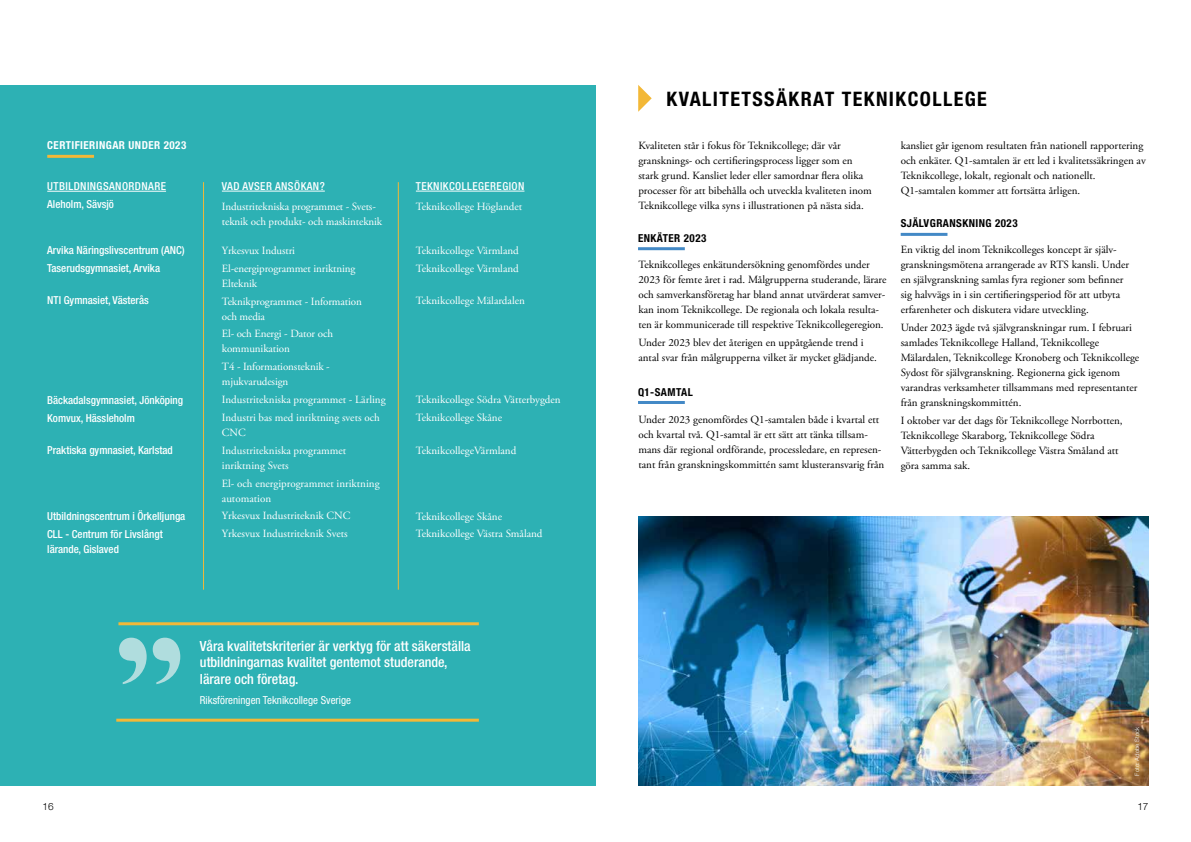
<style>
.page{position:relative;width:1191px;height:842px;background:#fff}
.page>*{position:absolute;margin:0;border:0;box-sizing:border-box;transform-origin:0 0}
.t1{font:700 condensed 20px "Helvetica Neue LT Std";letter-spacing:.07em;color:#000}
.t2{font:500 condensed 14px/17px "Helvetica Neue LT Std";color:#fff}
.t3{font:11px/15px "Adobe Garamond Pro";color:#000}
.t4{font:11px/17.8px "Adobe Garamond Pro";color:#fff}
.t5{font:500 condensed 11px/17.8px "Helvetica Neue LT Pro";color:#fff}
.t6{font:500 condensed 11px/17.8px "Helvetica Neue LT Pro";letter-spacing:.04em;color:#fff}
.t7{font:700 condensed 11px "Helvetica Neue LT Std";letter-spacing:.04em;color:#000}
.t8{font:condensed 11px "Helvetica Neue LT Std";color:#fff}
.t9{font:700 condensed 11px "Helvetica Neue LT Pro";letter-spacing:.04em;color:#fff}
.t10{font:300 10px "Helvetica Neue LT Std";color:#000}
.t11{font:300 6px "Helvetica Neue LT Pro";color:#fff}
</style>
<div class="page">
<div style="left:0;top:85px;width:595px;height:700px;background:#2db1b4"></div>
<hr style="left:47px;top:155px;width:47px;height:3px;background:#f3b837">
<hr style="left:47px;top:191px;width:119px;height:1px;background:#fff">
<hr style="left:416px;top:191px;width:108px;height:1px;background:#fff">
<hr style="left:222px;top:191px;width:103px;height:1px;background:#fff">
<svg style="left:638px;top:85px;width:13px;height:27px"></svg>
<hr style="left:638px;top:247px;width:47px;height:3px;background:#4389c6">
<hr style="left:638px;top:401px;width:47px;height:3px;background:#4389c6">
<hr style="left:900px;top:233px;width:47px;height:3px;background:#4389c6">
<hr style="left:203px;top:182px;width:1px;height:408px;background:#f3b837">
<hr style="left:398px;top:182px;width:1px;height:408px;background:#f3b837">
<img style="left:638px;top:517px;width:510px;height:268px">
<svg style="left:119px;top:638px;width:61px;height:46px"></svg>
<hr style="left:118px;top:622px;width:361px;height:3px;background:#f3b837">
<hr style="left:116px;top:719px;width:363px;height:3px;background:#f3b837">
<p class="t9" style="left:47px;top:139px;width:140px">CERTIFIERINGAR UNDER 2023</p>
<p class="t6" style="left:47px;top:177px;width:120px">UTBILDNINGSANORDNARE<br>Aleholm, Sävsjö</p>
<p class="t5" style="left:47px;top:241px;width:139px">Arvika Näringslivscentrum (ANC)<br>Taserudsgymnasiet, Arvika</p>
<p class="t5" style="left:47px;top:291px;width:103px">NTI Gymnasiet, Västerås</p>
<p class="t5" style="left:47px;top:391px;width:137px">Bäckadalsgymnasiet, Jönköping<br>Komvux, Hässleholm</p>
<p class="t5" style="left:47px;top:441px;width:127px">Praktiska gymnasiet, Karlstad</p>
<p class="t5" style="left:47px;top:507px;width:140px">Utbildningscentrum i Örkelljunga<br>CLL - Centrum för Livslångt</p>
<p class="t5" style="left:47px;top:540px;width:73px">lärande, Gislaved</p>
<p class="t6" style="left:222px;top:177px;width:104px">VAD AVSER ANSÖKAN?</p>
<p class="t4" style="left:222px;top:199px;width:162px;line-height:15px">Industritekniska programmet - Svets&shy;teknik och produkt- och maskinteknik</p>
<p class="t4" style="left:222px;top:242px;width:135px">Yrkesvux Industri<br>El-energiprogrammet inriktning</p>
<p class="t4" style="left:222px;top:275px;width:141px">Elteknik<br>Teknikprogrammet - Information</p>
<p class="t4" style="left:222px;top:308px;width:113px">och media<br>El- och Energi - Dator och</p>
<p class="t4" style="left:222px;top:340px;width:109px">kommunikation<br>T4 - Informationsteknik -</p>
<p class="t4" style="left:222px;top:373px;width:165px">mjukvarudesign<br>Industritekniska programmet - Lärling<br>Industri bas med inriktning svets och</p>
<p class="t4" style="left:222px;top:424px;width:126px">CNC<br>Industritekniska programmet</p>
<p class="t4" style="left:222px;top:457px;width:159px">inriktning Svets<br>El- och energiprogrammet inriktning</p>
<p class="t4" style="left:222px;top:490px;width:130px">automation<br>Yrkesvux Industriteknik CNC<br>Yrkesvux Industriteknik Svets</p>
<p class="t6" style="left:416px;top:177px;width:110px">TEKNIKCOLLEGEREGION</p>
<p class="t4" style="left:416px;top:198px;width:108px">Teknikcollege Höglandet</p>
<p class="t4" style="left:416px;top:242px;width:104px">Teknikcollege Värmland<br>Teknikcollege Värmland</p>
<p class="t4" style="left:416px;top:292px;width:110px">Teknikcollege Mälardalen</p>
<p class="t4" style="left:416px;top:391px;width:146px">Teknikcollege Södra Vätterbygden</p>
<p class="t4" style="left:416px;top:409px;width:88px">Teknikcollege Skåne</p>
<p class="t4" style="left:416px;top:442px;width:102px">TeknikcollegeVärmland</p>
<p class="t4" style="left:416px;top:508px;width:88px">Teknikcollege Skåne</p>
<p class="t4" style="left:416px;top:525px;width:128px">Teknikcollege Västra Småland</p>
<p class="t2" style="left:200px;top:637px;width:272px">Våra kvalitetskriterier är verktyg för att säkerställa utbildningarnas kvalitet gentemot studerande, lärare och företag.</p>
<p class="t8" style="left:200px;top:694px;width:153px">Riksföreningen Teknikcollege Sverige</p>
<h1 class="t1" style="left:666px;top:86px;width:322px">KVALITETSSÄKRAT TEKNIKCOLLEGE</h1>
<p class="t3" style="left:638px;top:139px;width:235px">Kvaliteten står i fokus för Teknikcollege; där vår gransknings- och certifieringsprocess ligger som en stark grund. Kansliet leder eller samordnar flera olika processer för att bibehålla och utveckla kvaliteten inom Teknikcollege vilka syns i illustrationen på nästa sida.</p>
<p class="t7" style="left:638px;top:231px;width:70px">ENKÄTER 2023</p>
<p class="t3" style="left:638px;top:258px;width:250px">Teknikcolleges enkätundersökning genomfördes under 2023 för femte året i rad. Målgrupperna studerande, lärare och samverkansföretag har bland annat utvärderat samver&shy;kan inom Teknikcollege. De regionala och lokala resulta&shy;ten är kommunicerade till respektive Teknikcollegeregion.</p>
<p class="t3" style="left:638px;top:336px;width:240px">Under 2023 blev det återigen en uppåtgående trend i antal svar från målgrupperna vilket är mycket glädjande.</p>
<p class="t7" style="left:638px;top:385px;width:56px">Q1-SAMTAL</p>
<p class="t3" style="left:638px;top:413px;width:247px">Under 2023 genomfördes Q1-samtalen både i kvartal ett och kvartal två. Q1-samtal är ett sätt att tänka tillsam&shy;mans där regional ordförande, processledare, en represen&shy;tant från granskningskommittén samt klusteransvarig från</p>
<p class="t3" style="left:900px;top:139px;width:246px">kansliet går igenom resultaten från nationell rapportering och enkäter. Q1-samtalen är ett led i kvalitetssäkringen av Teknikcollege, lokalt, regionalt och nationellt.<br>Q1-samtalen kommer att fortsätta årligen.</p>
<p class="t7" style="left:900px;top:217px;width:118px">SJÄLVGRANSKNING 2023</p>
<p class="t3" style="left:900px;top:243px;width:230px">En viktig del inom Teknikcolleges koncept är själv&shy;granskningsmötena arrangerade av RTS kansli. Under en självgranskning samlas fyra regioner som befinner sig halvvägs in i sin certifieringsperiod för att utbyta erfarenheter och diskutera vidare utveckling.</p>
<p class="t3" style="left:900px;top:321px;width:240px">Under 2023 ägde två självgranskningar rum. I februari samlades Teknikcollege Halland, Teknikcollege Mälardalen, Teknikcollege Kronoberg och Teknikcollege Sydost för självgranskning. Regionerna gick igenom varandras verksamheter tillsammans med representanter från granskningskommittén.</p>
<p class="t3" style="left:900px;top:414px;width:223px">I oktober var det dags för Teknikcollege Norrbotten, Teknikcollege Skaraborg, Teknikcollege Södra Vätterbygden och Teknikcollege Västra Småland att göra samma sak.</p>
<p class="t11" style="left:1133px;top:775px;width:50px;rotate:-90deg">Foto: Adobe Stock</p>
<p class="t10" style="left:43px;top:800px;width:13px">16</p>
<p class="t10" style="left:1137px;top:800px;width:13px">17</p>
</div>
